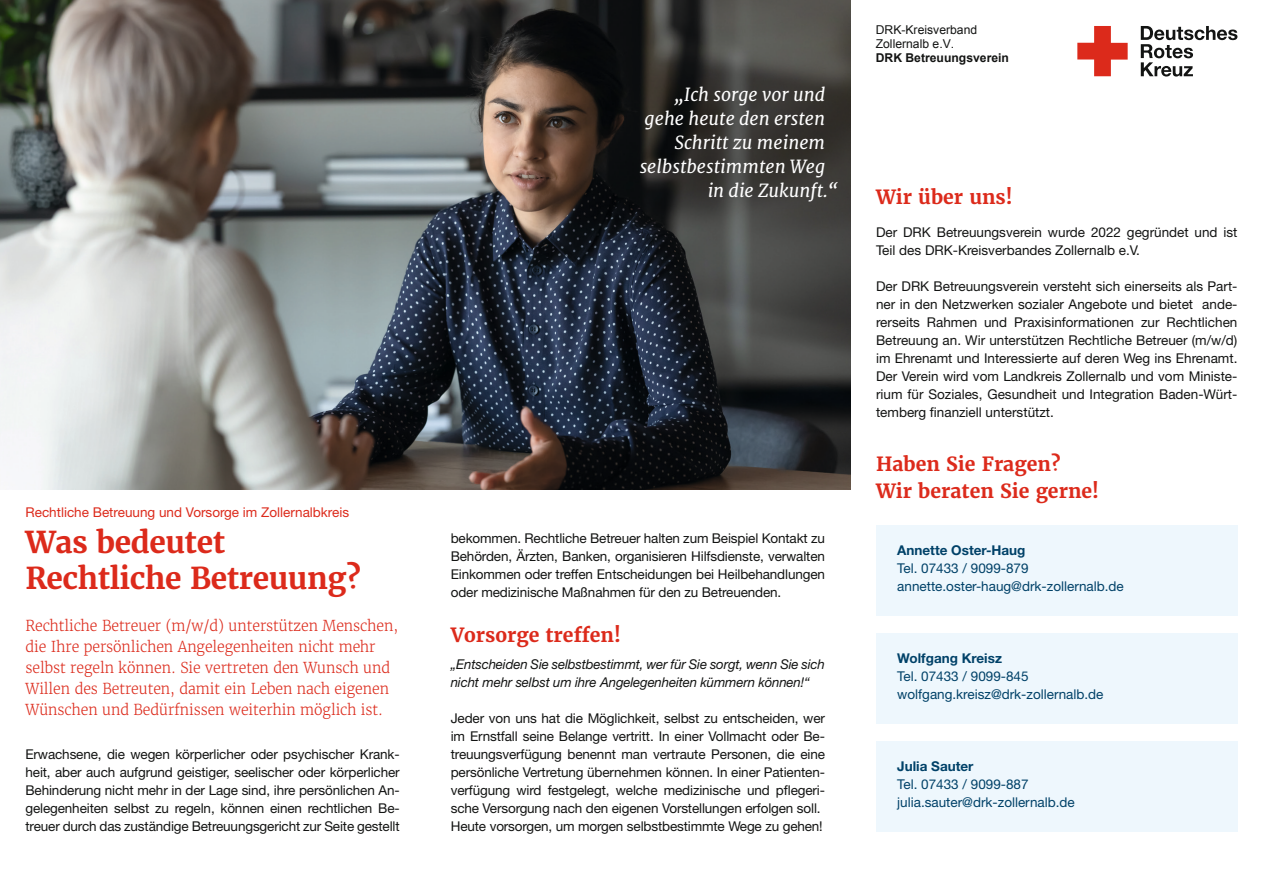
<style>
.page{position:relative;width:1263px;height:893px;background:#fff}
.page>*{position:absolute;margin:0;border:0;box-sizing:border-box;transform-origin:0 0}
.t1{font:700 30px/36px "Merriweather";letter-spacing:-.015em;color:#dc2a1b}
.t2{font:700 19.5px/27px "Merriweather";color:#dc2a1b}
.t3{font:italic 18px "Merriweather";color:#fff}
.t4{font:300 15px/21px "Merriweather";letter-spacing:-.005em;color:#dc2a1b;scale:.94 1}
.t5{font:13.5px/18px "Helvetica Neue LT Std";letter-spacing:-.01em;color:#131413;text-align:justify}
.t6{font:13.5px/18px "Helvetica Neue LT Std";color:#004168}
.t7{font:italic 13.5px/18px "Helvetica Neue LT Std";letter-spacing:-.01em;color:#131413}
.t8{font:13.5px "Helvetica Neue LT Std";color:#dc2a1b}
.t9{font:700 13.5px "Helvetica Neue LT Std";color:#004168}
.t10{font:12.15px/14px "Arial";color:#131413}
.t11{font:700 12.15px "Arial";color:#131413}
</style>
<div class="page">
<img style="left:0;top:0;width:850px;height:489px">
<svg style="left:1141px;top:26px;width:96px;height:51px"></svg>
<svg style="left:1077px;top:26px;width:51px;height:50px"></svg>
<div style="left:876px;top:525px;width:361px;height:90px;background:#eef7fd"></div>
<div style="left:876px;top:633px;width:361px;height:90px;background:#eef7fd"></div>
<div style="left:876px;top:741px;width:361px;height:90px;background:#eef7fd"></div>
<p class="t8" style="left:26px;top:504px;width:325px">Rechtliche Betreuung und Vorsorge im Zollernalbkreis</p>
<h1 class="t1" style="left:26px;top:524px;width:337px">Was bedeutet<br>Rechtliche Betreuung?</h1>
<p class="t4" style="left:26px;top:615px;width:398px">Rechtliche Betreuer (m/w/d) unterstützen Menschen, die Ihre persönlichen Angelegenheiten nicht mehr selbst regeln können. Sie vertreten den Wunsch und Willen des Betreuten, damit ein Leben nach eigenen Wünschen und Bedürfnissen weiterhin möglich ist.</p>
<p class="t5" style="left:26px;top:745px;width:376px">Erwachsene, die wegen körperlicher oder psychischer Krank&shy;heit, aber auch aufgrund geistiger, seelischer oder körperlicher Behinderung nicht mehr in der Lage sind, ihre persönlichen An&shy;gelegenheiten selbst zu regeln, können einen rechtlichen Be&shy;treuer durch das zuständige Betreuungsgericht zur Seite gestellt</p>
<h3 class="t3" style="left:674px;top:83px;width:153px">„Ich sorge vor und</h3>
<h3 class="t3" style="left:645px;top:107px;width:182px">gehe heute den ersten</h3>
<h3 class="t3" style="left:675px;top:131px;width:152px">Schritt zu meinem</h3>
<h3 class="t3" style="left:640px;top:155px;width:187px">selbstbestimmten Weg</h3>
<h3 class="t3" style="left:708px;top:179px;width:132px">in die Zukunft.“</h3>
<p class="t5" style="left:451px;top:529px;width:376px">bekommen. Rechtliche Betreuer halten zum Beispiel Kontakt zu Behörden, Ärzten, Banken, organisieren Hilfsdienste, verwalten Einkommen oder treffen Entscheidungen bei Heilbehandlungen oder medizinische Maßnahmen für den zu Betreuenden.</p>
<h2 class="t2" style="left:451px;top:622px;width:172px">Vorsorge treffen!</h2>
<p class="t7" style="left:451px;top:655px;width:376px">„Entscheiden Sie selbstbestimmt, wer für Sie sorgt, wenn Sie sich nicht mehr selbst um ihre Angelegenheiten kümmern können!“</p>
<p class="t5" style="left:451px;top:709px;width:376px;text-align:left">Jeder von uns hat die Möglichkeit, selbst zu entscheiden, wer im Ernstfall seine Belange vertritt. In einer Vollmacht oder Be&shy;treuungsverfügung benennt man vertraute Personen, die eine persönliche Vertretung übernehmen können. In einer Patienten&shy;verfügung wird festgelegt, welche medizinische und pflegeri&shy;sche Versorgung nach den eigenen Vorstellungen erfolgen soll.<br>Heute vorsorgen, um morgen selbstbestimmte Wege zu gehen!</p>
<p class="t10" style="left:876px;top:23px;width:103px">DRK-Kreisverband<br>Zollernalb e.V.</p>
<p class="t11" style="left:876px;top:50px;width:135px">DRK Betreuungsverein</p>
<h2 class="t2" style="left:876px;top:183px;width:138px">Wir über uns!</h2>
<p class="t5" style="left:876px;top:223px;width:363px">Der DRK Betreuungsverein wurde 2022 gegründet und ist<br>Teil des DRK-Kreisverbandes Zollernalb e.V.</p>
<p class="t5" style="left:876px;top:277px;width:363px">Der DRK Betreuungsverein versteht sich einerseits als Part&shy;ner in den Netzwerken sozialer Angebote und bietet ande&shy;rerseits Rahmen und Praxisinformationen zur Rechtlichen Betreuung an. Wir unterstützen Rechtliche Betreuer (m/w/d) im Ehrenamt und Interessierte auf deren Weg ins Ehrenamt.<br>Der Verein wird vom Landkreis Zollernalb und vom Ministe&shy;rium für Soziales, Gesundheit und Integration Baden-Würt&shy;temberg finanziell unterstützt.</p>
<h2 class="t2" style="left:876px;top:451px;width:225px">Haben Sie Fragen?<br>Wir beraten Sie gerne!</h2>
<p class="t9" style="left:897px;top:542px;width:130px">Annette Oster-Haug</p>
<p class="t6" style="left:897px;top:559px;width:228px">Tel. 07433 / 9099-879 annette.oster-haug@drk-zollernalb.de</p>
<p class="t9" style="left:897px;top:650px;width:106px">Wolfgang Kreisz</p>
<p class="t6" style="left:897px;top:667px;width:208px">Tel. 07433 / 9099-845 wolfgang.kreisz@drk-zollernalb.de</p>
<p class="t9" style="left:897px;top:758px;width:78px">Julia Sauter</p>
<p class="t6" style="left:897px;top:775px;width:179px">Tel. 07433 / 9099-887 julia.sauter@drk-zollernalb.de</p>
</div>
